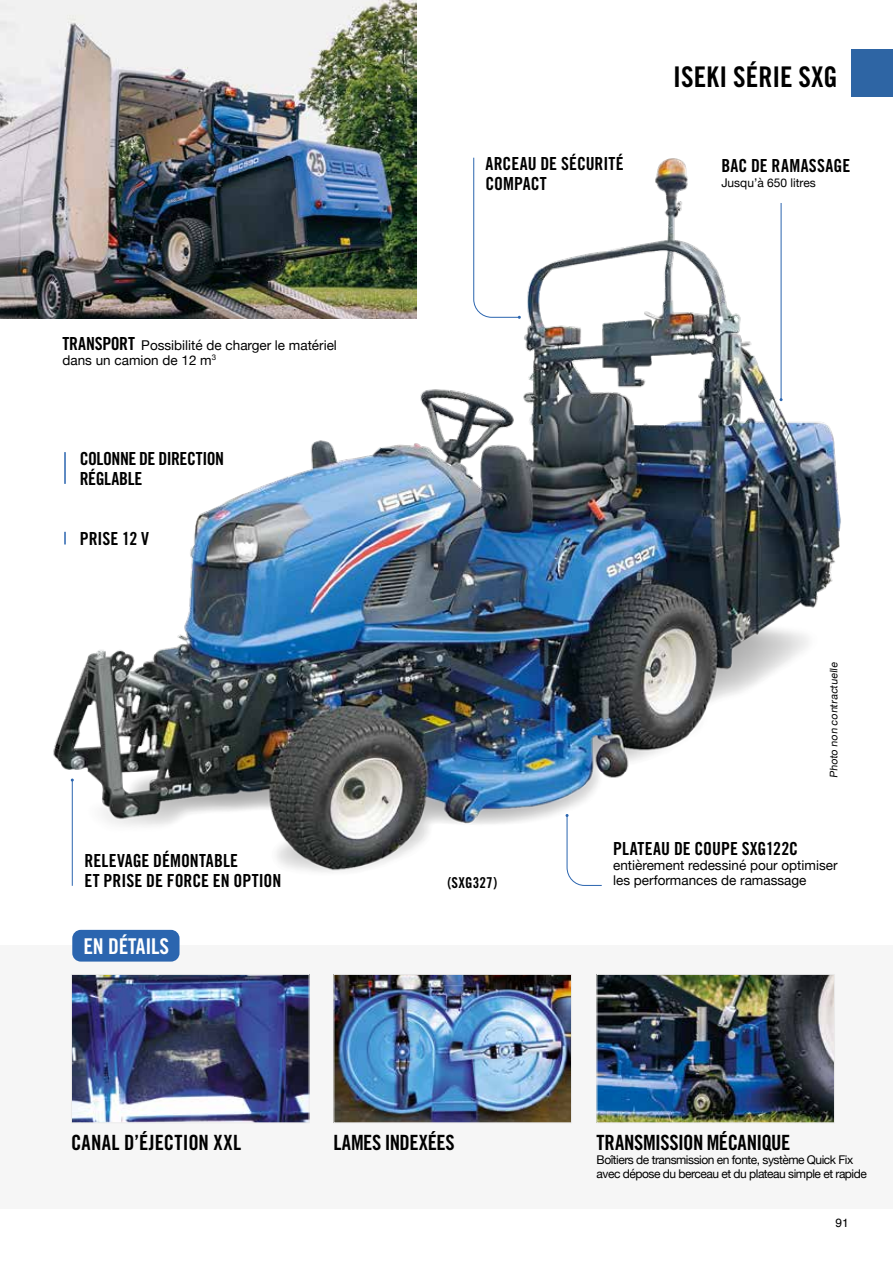
<style>
.page{position:relative;width:893px;height:1263px;background:#fff}
.page>*{position:absolute;margin:0;border:0;box-sizing:border-box;transform-origin:0 0}
.t1{font:28.5px "Trade Gothic LT Std Bd Cn 20";letter-spacing:.005em;color:#000}
.t2{font:21.75px "Trade Gothic LT Std Bd Cn 20";letter-spacing:-.01em;color:#fff}
.t3{font:21px "Trade Gothic LT Std Bd Cn 20";letter-spacing:-.01em;color:#000}
.t4{font:21px "Trade Gothic LT Std Bd Cn 20";letter-spacing:.01em;color:#000}
.t5{font:18px/19.5px "Trade Gothic LT Std Bd Cn 20";color:#000}
.t6{font:18px/19.5px "Trade Gothic LT Std Bd Cn 20";letter-spacing:-.025em;color:#000}
.t7{font:18px "Trade Gothic LT Std Bd Cn 20";letter-spacing:.02em;color:#000}
.t8{font:15px "Trade Gothic LT Std Bd Cn 20";letter-spacing:.01em;color:#000}
.t9{font:13.5px/15px "Helvetica Neue";color:#000}
.t10{font:12px/14.2px "Helvetica Neue";letter-spacing:-.04em;color:#000}
.t11{font:12px "Helvetica Neue";color:#000}
.t12{font:12px "Helvetica";color:#000}
.t13{font:10.5px "Helvetica Neue";color:#000}
.s1{font-family:"Trade Gothic LT Std Bd Cn 20";font-size:18px}
</style>
<div class="page">
<div style="left:0;top:945px;width:893px;height:264px;background:#f6f6f6"></div>
<img style="left:73px;top:976px;width:234px;height:145px">
<div style="left:71px;top:974px;width:238px;height:149px;border:1px solid #eaeaea"></div>
<img style="left:599px;top:976px;width:234px;height:145px">
<div style="left:597px;top:974px;width:238px;height:149px;border:1px solid #eaeaea"></div>
<img style="left:336px;top:976px;width:234px;height:145px">
<div style="left:334px;top:974px;width:238px;height:149px;border:1px solid #eaeaea"></div>
<div style="left:72px;top:930px;width:108px;height:31px;background:#2b65af;border-radius:9px"></div>
<div style="left:851px;top:49px;width:42px;height:47px;background:#2e65a4"></div>
<img style="left:53px;top:158px;width:788px;height:728px">
<svg style="left:566px;top:814px;width:36px;height:72px"></svg>
<svg style="left:473px;top:157px;width:48px;height:162px"></svg>
<hr style="left:64px;top:452px;width:2px;height:32px;background:#2b65af">
<svg style="left:64px;top:532px;width:2px;height:12px"></svg>
<hr style="left:781px;top:203px;width:1px;height:197px;background:#2b65af">
<hr style="left:72px;top:780px;width:1px;height:106px;background:#2b65af">
<img style="left:0;top:0;width:417px;height:319px">
<p class="t9" style="left:62px;top:338px;width:276px"><span class="s1">TRANSPORT</span> Possibilité de charger le matériel dans un camion de 12 m<sup>3</sup></p>
<h3 class="t6" style="left:80px;top:449px;width:146px">COLONNE DE DIRECTION<br>RÉGLABLE</h3>
<h3 class="t5" style="left:80px;top:528px;width:71px">PRISE 12 V</h3>
<h3 class="t5" style="left:85px;top:851px;width:198px">RELEVAGE DÉMONTABLE<br>ET PRISE DE FORCE EN OPTION</h3>
<h2 class="t2" style="left:83px;top:932px;width:87px">EN DÉTAILS</h2>
<h3 class="t5" style="left:485px;top:154px;width:140px">ARCEAU DE SÉCURITÉ<br>COMPACT</h3>
<h1 class="t1" style="left:673px;top:59px;width:166px">ISEKI SÉRIE SXG</h1>
<h3 class="t7" style="left:721px;top:155px;width:130px">BAC DE RAMASSAGE</h3>
<p class="t11" style="left:721px;top:174px;width:96px">Jusqu’à 650 litres</p>
<p class="t13" style="left:826px;top:778px;width:119px;rotate:-90deg">Photo non contractuelle</p>
<p class="t8" style="left:447px;top:873px;width:51px">(SXG327)</p>
<h3 class="t5" style="left:613px;top:839px;width:187px">PLATEAU DE COUPE SXG122C</h3>
<p class="t9" style="left:613px;top:859px;width:226px">entièrement redessiné pour optimiser les performances de ramassage</p>
<h3 class="t4" style="left:71px;top:1130px;width:172px">CANAL D’ÉJECTION XXL</h3>
<h3 class="t3" style="left:597px;top:1130px;width:195px">TRANSMISSION MÉCANIQUE</h3>
<p class="t10" style="left:597px;top:1153px;width:272px">Boîtiers de transmission en fonte, système Quick Fix avec dépose du berceau et du plateau simple et rapide</p>
<h3 class="t3" style="left:333px;top:1130px;width:123px">LAMES INDEXÉES</h3>
<p class="t12" style="left:835px;top:1214px;width:15px">91</p>
</div>
